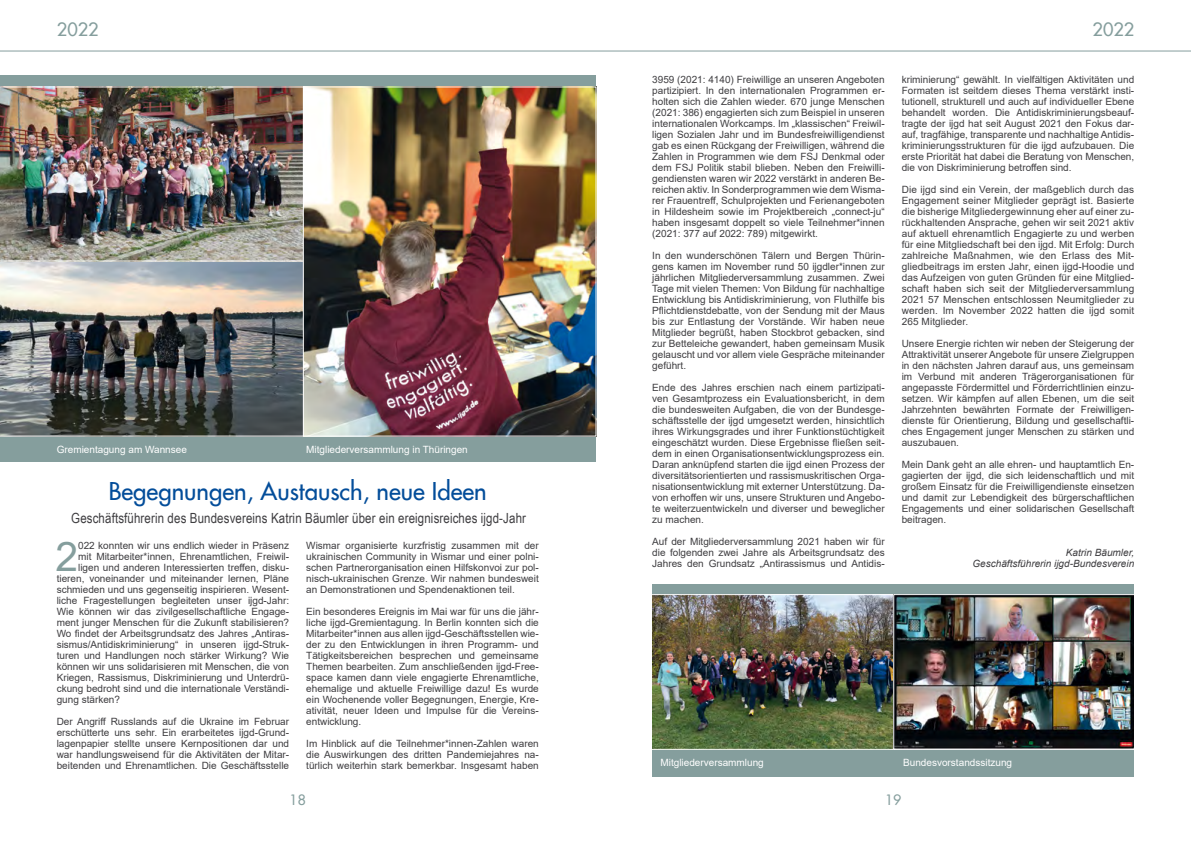
<style>
.page{position:relative;width:1191px;height:842px;background:#fff}
.page>*{position:absolute;margin:0;border:0;box-sizing:border-box;transform-origin:0 0}
.t1{font:40.7px "Arial";color:#859e9d}
.t2{font:500 24px "Futura Com";color:#034d9a}
.t3{font:500 18px "Futura Com";color:#859e9d}
.t4{font:14px "Arial Narrow";letter-spacing:.01em;color:#3e3d40}
.t5{font:500 14px "Futura Com";color:#859e9d}
.t6{font:10px/11px "Arial";color:#3e3d40;text-align:justify}
.t7{font:10px "Arial";color:#fff}
.t8{font:italic 10px/11px "Arial";color:#3e3d40;text-align:right}
</style>
<div class="page">
<hr style="left:0;top:51px;width:1191px;height:1px;background:#859e9d">
<div style="left:652px;top:584px;width:482px;height:192px;background:#859e9d"></div>
<div style="left:0;top:76px;width:595px;height:386px;background:#859e9d"></div>
<img style="left:0;top:261px;width:303px;height:176px">
<img style="left:0;top:86px;width:303px;height:175px">
<img style="left:305px;top:88px;width:289px;height:347px">
<div style="left:303px;top:86px;width:293px;height:351px;border:1px solid #fff"></div>
<img style="left:652px;top:596px;width:241px;height:152px">
<div style="left:646px;top:594px;width:250px;height:156px;border:1px solid #fff"></div>
<img style="left:895px;top:596px;width:239px;height:152px">
<div style="left:893px;top:594px;width:250px;height:156px;border:1px solid #fff"></div>
<div style="left:1134px;top:573px;width:8px;height:254px;background:#fff"></div>
<h3 class="t3" style="left:57px;top:16px;width:43px">2022</h3>
<h3 class="t3" style="left:1092px;top:16px;width:43px">2022</h3>
<p class="t7" style="left:57px;top:443px;width:132px">Gremientagung am Wannsee</p>
<p class="t7" style="left:306px;top:443px;width:163px">Mitgliederversammlung in Thüringen</p>
<h2 class="t2" style="left:109px;top:473px;width:379px">Begegnungen, Austausch, neue Ideen</h2>
<h3 class="t4" style="left:71px;top:508px;width:456px">Geschäftsführerin des Bundesvereins Katrin Bäumler über ein ereignisreiches ijgd-Jahr</h3>
<h1 class="t1" style="left:55px;top:528px;width:24px">2</h1>
<p class="t6" style="left:78px;top:540px;width:213px">022 konnten wir uns endlich wieder in Präsenz</p>
<p class="t6" style="left:306px;top:540px;width:234px">Wismar organisierte kurzfristig zusammen mit der ukrainischen Community in Wismar und einer polni&shy;schen Partnerorganisation einen Hilfskonvoi zur pol&shy;nisch-ukrainischen Grenze. Wir nahmen bundesweit an Demonstrationen und Spendenaktionen teil.</p>
<p class="t6" style="left:306px;top:606px;width:234px">Ein besonderes Ereignis im Mai war für uns die jähr&shy;liche ijgd-Gremientagung. In Berlin konnten sich die Mitarbeiter*innen aus allen ijgd-Geschäftsstellen wie&shy;der zu den Entwicklungen in ihren Programm- und Tätigkeitsbereichen besprechen und gemeinsame Themen bearbeiten. Zum anschließenden ijgd-Free&shy;space kamen dann viele engagierte Ehrenamtliche, ehemalige und aktuelle Freiwillige dazu! Es wurde ein Wochenende voller Begegnungen, Energie, Kre&shy;ativität, neuer Ideen und Impulse für die Vereins&shy;entwicklung.</p>
<p class="t6" style="left:306px;top:738px;width:234px">Im Hinblick auf die Teilnehmer*innen-Zahlen waren die Auswirkungen des dritten Pandemiejahres na&shy;türlich weiterhin stark bemerkbar. Insgesamt haben</p>
<p class="t6" style="left:78px;top:551px;width:213px">mit Mitarbeiter*innen, Ehrenamtlichen, Freiwil-</p>
<p class="t6" style="left:78px;top:562px;width:213px">ligen und anderen Interessierten treffen, disku-</p>
<p class="t6" style="left:57px;top:573px;width:234px">tieren, voneinander und miteinander lernen, Pläne</p>
<p class="t6" style="left:57px;top:584px;width:234px">schmieden und uns gegenseitig inspirieren. Wesent-</p>
<p class="t6" style="left:57px;top:595px;width:234px">liche Fragestellungen begleiteten unser ijgd-Jahr:</p>
<p class="t6" style="left:57px;top:606px;width:234px">Wie können wir das zivilgesellschaftliche Engage-</p>
<p class="t6" style="left:57px;top:617px;width:234px">ment junger Menschen für die Zukunft stabilisieren?</p>
<p class="t6" style="left:57px;top:628px;width:234px">Wo findet der Arbeitsgrundsatz des Jahres „Antiras-</p>
<p class="t6" style="left:57px;top:639px;width:234px">sismus/Antidiskriminierung“ in unseren ijgd-Struk-</p>
<p class="t6" style="left:57px;top:650px;width:234px">turen und Handlungen noch stärker Wirkung? Wie</p>
<p class="t6" style="left:57px;top:661px;width:234px">können wir uns solidarisieren mit Menschen, die von</p>
<p class="t6" style="left:57px;top:672px;width:234px">Kriegen, Rassismus, Diskriminierung und Unterdrü-</p>
<p class="t6" style="left:57px;top:683px;width:234px">ckung bedroht sind und die internationale Verständi-</p>
<p class="t6" style="left:57px;top:694px;width:65px">gung stärken?</p>
<p class="t6" style="left:57px;top:716px;width:234px">Der Angriff Russlands auf die Ukraine im Februar erschütterte uns sehr. Ein erarbeitetes ijgd-Grund&shy;lagenpapier stellte unsere Kernpositionen dar und war handlungsweisend für die Aktivitäten der Mitar&shy;beitenden und Ehrenamtlichen. Die Geschäftsstelle</p>
<p class="t6" style="left:652px;top:74px;width:234px">3959 (2021: 4140) Freiwillige an unseren Angeboten partizipiert. In den internationalen Programmen er&shy;holten sich die Zahlen wieder. 670 junge Menschen (2021: 386) engagierten sich zum Beispiel in unseren internationalen Workcamps. Im „klassischen“ Freiwil&shy;ligen Sozialen Jahr und im Bundesfreiwilligendienst gab es einen Rückgang der Freiwilligen, während die Zahlen in Programmen wie dem FSJ Denkmal oder dem FSJ Politik stabil blieben. Neben den Freiwilli&shy;gendiensten waren wir 2022 verstärkt in anderen Be&shy;reichen aktiv. In Sonderprogrammen wie dem Wisma&shy;rer Frauentreff, Schulprojekten und Ferienangeboten in Hildesheim sowie im Projektbereich „connect-ju“ haben insgesamt doppelt so viele Teilnehmer*innen (2021: 377 auf 2022: 789) mitgewirkt.</p>
<p class="t6" style="left:652px;top:250px;width:234px">In den wunderschönen Tälern und Bergen Thürin&shy;gens kamen im November rund 50 ijgdler*innen zur jährlichen Mitgliederversammlung zusammen. Zwei Tage mit vielen Themen: Von Bildung für nachhaltige Entwicklung bis Antidiskriminierung, von Fluthilfe bis Pflichtdienstdebatte, von der Sendung mit der Maus bis zur Entlastung der Vorstände. Wir haben neue Mitglieder begrüßt, haben Stockbrot gebacken, sind zur Betteleiche gewandert, haben gemeinsam Musik gelauscht und vor allem viele Gespräche miteinander geführt.</p>
<p class="t6" style="left:652px;top:382px;width:234px">Ende des Jahres erschien nach einem partizipati&shy;ven Gesamtprozess ein Evaluationsbericht, in dem die bundesweiten Aufgaben, die von der Bundesge&shy;schäftsstelle der ijgd umgesetzt werden, hinsichtlich ihres Wirkungsgrades und ihrer Funktionstüchtigkeit eingeschätzt wurden. Diese Ergebnisse fließen seit&shy;dem in einen Organisationsentwicklungsprozess ein.<br>Daran anknüpfend starten die ijgd einen Prozess der diversitätsorientierten und rassismuskritischen Orga&shy;nisationsentwicklung mit externer Unterstützung. Da&shy;von erhoffen wir uns, unsere Strukturen und Angebo&shy;te weiterzuentwickeln und diverser und beweglicher zu machen.</p>
<p class="t6" style="left:652px;top:536px;width:234px">Auf der Mitgliederversammlung 2021 haben wir für die folgenden zwei Jahre als Arbeitsgrundsatz des Jahres den Grundsatz „Antirassismus und Antidis-</p>
<p class="t6" style="left:901px;top:74px;width:234px">kriminierung“ gewählt. In vielfältigen Aktivitäten und Formaten ist seitdem dieses Thema verstärkt insti&shy;tutionell, strukturell und auch auf individueller Ebene behandelt worden. Die Antidiskriminierungsbeauf&shy;tragte der ijgd hat seit August 2021 den Fokus dar&shy;auf, tragfähige, transparente und nachhaltige Antidis&shy;kriminierungsstrukturen für die ijgd aufzubauen. Die erste Priorität hat dabei die Beratung von Menschen, die von Diskriminierung betroffen sind.</p>
<p class="t6" style="left:901px;top:184px;width:234px">Die ijgd sind ein Verein, der maßgeblich durch das Engagement seiner Mitglieder geprägt ist. Basierte die bisherige Mitgliedergewinnung eher auf einer zu&shy;rückhaltenden Ansprache, gehen wir seit 2021 aktiv auf aktuell ehrenamtlich Engagierte zu und werben für eine Mitgliedschaft bei den ijgd. Mit Erfolg: Durch zahlreiche Maßnahmen, wie den Erlass des Mit&shy;gliedbeitrags im ersten Jahr, einen ijgd-Hoodie und das Aufzeigen von guten Gründen für eine Mitglied&shy;schaft haben sich seit der Mitgliederversammlung 2021 57 Menschen entschlossen Neumitglieder zu werden. Im November 2022 hatten die ijgd somit 265 Mitglieder.</p>
<p class="t6" style="left:901px;top:338px;width:234px">Unsere Energie richten wir neben der Steigerung der Attraktivität unserer Angebote für unsere Zielgruppen in den nächsten Jahren darauf aus, uns gemeinsam im Verbund mit anderen Trägerorganisationen für angepasste Fördermittel und Förderrichtlinien einzu&shy;setzen. Wir kämpfen auf allen Ebenen, um die seit Jahrzehnten bewährten Formate der Freiwilligen&shy;dienste für Orientierung, Bildung und gesellschaftli&shy;ches Engagement junger Menschen zu stärken und auszubauen.</p>
<p class="t6" style="left:901px;top:459px;width:234px">Mein Dank geht an alle ehren- und hauptamtlich En&shy;gagierten der ijgd, die sich leidenschaftlich und mit großem Einsatz für die Freiwilligendienste einsetzen und damit zur Lebendigkeit des bürgerschaftlichen Engagements und einer solidarischen Gesellschaft beitragen.</p>
<p class="t8" style="left:972px;top:547px;width:163px">Katrin Bäumler,<br>Geschäftsführerin ijgd-Bundesverein</p>
<p class="t7" style="left:660px;top:756px;width:105px">Mitgliederversammlung</p>
<p class="t7" style="left:903px;top:756px;width:110px">Bundesvorstandssitzung</p>
<h3 class="t5" style="left:290px;top:790px;width:18px">18</h3>
<h3 class="t5" style="left:885px;top:790px;width:18px">19</h3>
</div>
